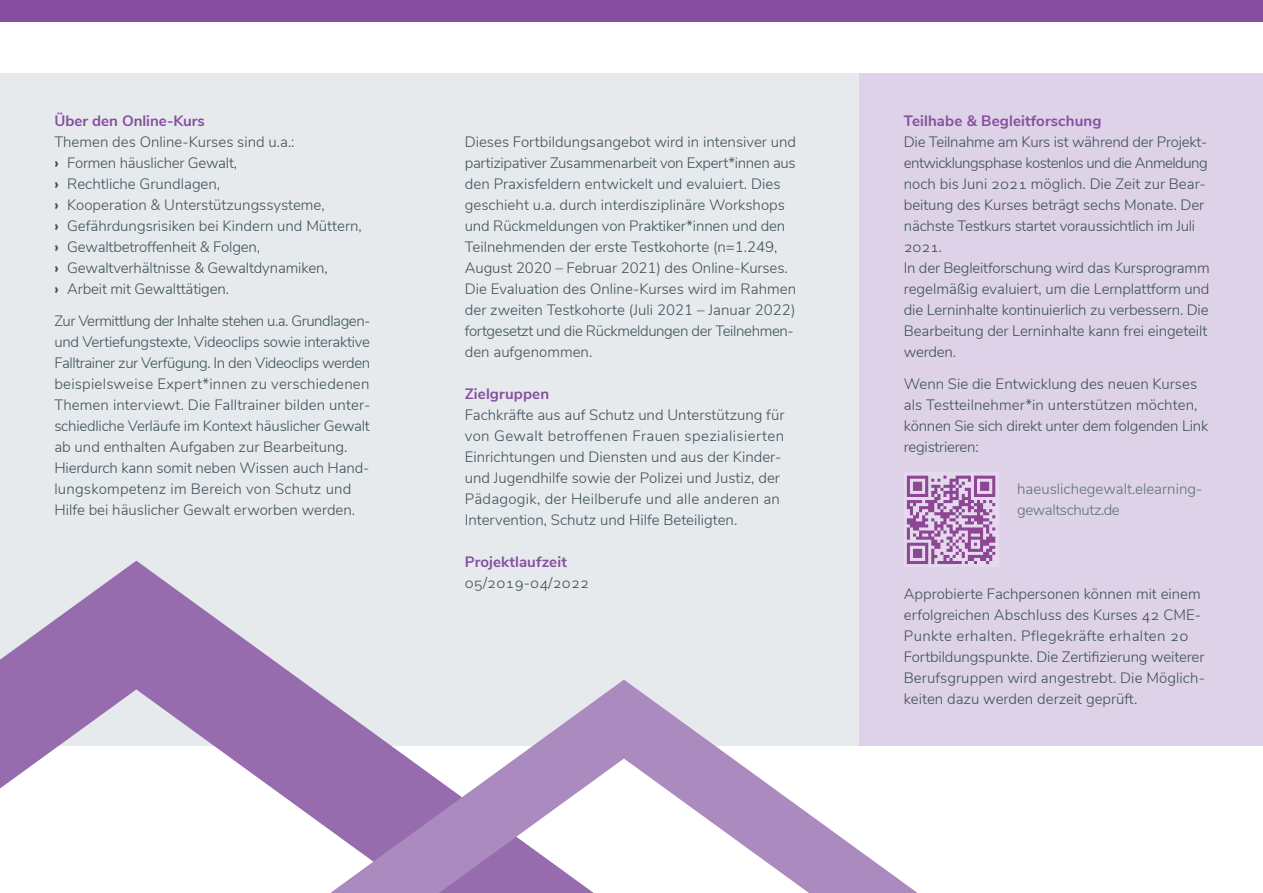
<style>
.page{position:relative;width:1263px;height:893px;background:#fff}
.page>*{position:absolute;margin:0;border:0;box-sizing:border-box;transform-origin:0 0}
.Fließtext__Nunito_Sa{font:300 15px/21px "Nunito Sans";color:#3d4f59}
.Fließtext__Nunito_Sa-2{font:700 15px "Nunito Sans";letter-spacing:.01em;color:#864e9f}
.Fließtext__Nunito_Sa-3{font:300 15px/21px "Nunito Sans";color:#5e717b}
.s1{font-weight:800}
</style>
<div class="page">
<div style="left:850px;top:74px;width:413px;height:672px;background:#ddd2e7"></div>
<div style="left:0;top:74px;width:859px;height:672px;background:#e6eaed"></div>
<div style="left:0;top:0;width:1263px;height:21px;background:#864e9f"></div>
<svg style="left:0;top:561px;width:330px;height:269px"></svg>
<svg style="left:330px;top:680px;width:588px;height:213px"></svg>
<svg style="left:907px;top:475px;width:89px;height:80px"></svg>
<svg style="left:907px;top:476px;width:88px;height:88px"></svg>
<p class="Fließtext__Nunito_Sa-2" style="left:54px;top:110px;width:152px">Über den Online-Kurs</p>
<p class="Fließtext__Nunito_Sa" style="left:54px;top:130px;width:242px">Themen des Online-Kurses sind u.a.:</p>
<p class="Fließtext__Nunito_Sa" style="left:54px;top:151px;width:184px"><span class="s1">›</span> Formen häuslicher Gewalt,</p>
<p class="Fließtext__Nunito_Sa" style="left:54px;top:172px;width:167px"><span class="s1">›</span> Rechtliche Grundlagen,</p>
<p class="Fließtext__Nunito_Sa" style="left:54px;top:193px;width:272px"><span class="s1">›</span> Kooperation &amp; Unterstützungssysteme,</p>
<p class="Fließtext__Nunito_Sa" style="left:54px;top:214px;width:309px"><span class="s1">›</span> Gefährdungsrisiken bei Kindern und Müttern,</p>
<p class="Fließtext__Nunito_Sa" style="left:54px;top:235px;width:207px"><span class="s1">›</span> Gewaltbetroffenheit &amp; Folgen,</p>
<p class="Fließtext__Nunito_Sa" style="left:54px;top:256px;width:275px"><span class="s1">›</span> Gewaltverhältnisse &amp; Gewaltdynamiken,</p>
<p class="Fließtext__Nunito_Sa" style="left:54px;top:277px;width:176px"><span class="s1">›</span> Arbeit mit Gewalttätigen.</p>
<p class="Fließtext__Nunito_Sa" style="left:54px;top:309px;width:318px">Zur Vermittlung der Inhalte stehen u.a. Grundlagen&shy;und Vertiefungstexte, Videoclips sowie interaktive Falltrainer zur Verfügung. In den Videoclips werden beispielsweise Expert*innen zu verschiedenen Themen interviewt. Die Falltrainer bilden unter&shy;schiedliche Verläufe im Kontext häuslicher Gewalt ab und enthalten Aufgaben zur Bearbeitung.<br>Hierdurch kann somit neben Wissen auch Hand&shy;lungskompetenz im Bereich von Schutz und Hilfe bei häuslicher Gewalt erworben werden.</p>
<p class="Fließtext__Nunito_Sa" style="left:465px;top:130px;width:333px">Dieses Fortbildungsangebot wird in intensiver und partizipativer Zusammenarbeit von Expert*innen aus den Praxisfeldern entwickelt und evaluiert. Dies geschieht u.a. durch interdisziplinäre Workshops und Rückmeldungen von Praktiker*innen und den Teilnehmenden der erste Testkohorte (n=1.249, August 2020 – Februar 2021) des Online-Kurses.<br>Die Evaluation des Online-Kurses wird im Rahmen der zweiten Testkohorte (Juli 2021 – Januar 2022) fortgesetzt und die Rückmeldungen der Teilnehmen&shy;den aufgenommen.</p>
<p class="Fließtext__Nunito_Sa-2" style="left:465px;top:383px;width:86px">Zielgruppen</p>
<p class="Fließtext__Nunito_Sa" style="left:465px;top:403px;width:321px">Fachkräfte aus auf Schutz und Unterstützung für von Gewalt betroffenen Frauen spezialisierten Einrichtungen und Diensten und aus der Kinder&shy;und Jugendhilfe sowie der Polizei und Justiz, der Pädagogik, der Heilberufe und alle anderen an Intervention, Schutz und Hilfe Beteiligten.</p>
<p class="Fließtext__Nunito_Sa-2" style="left:465px;top:551px;width:104px">Projektlaufzeit</p>
<p class="Fließtext__Nunito_Sa" style="left:465px;top:571px;width:126px">05/2019-04/2022</p>
<p class="Fließtext__Nunito_Sa-2" style="left:904px;top:110px;width:199px">Teilhabe &amp; Begleitforschung</p>
<p class="Fließtext__Nunito_Sa" style="left:904px;top:130px;width:305px">Die Teilnahme am Kurs ist während der Projekt&shy;entwicklungsphase kostenlos und die Anmeldung noch bis Juni 2021 möglich. Die Zeit zur Bear&shy;beitung des Kurses beträgt sechs Monate. Der nächste Testkurs startet voraussichtlich im Juli 2021.</p>
<p class="Fließtext__Nunito_Sa" style="left:904px;top:256px;width:307px">In der Begleitforschung wird das Kursprogramm regelmäßig evaluiert, um die Lernplattform und die Lerninhalte kontinuierlich zu verbessern. Die Bearbeitung der Lerninhalte kann frei eingeteilt werden.</p>
<p class="Fließtext__Nunito_Sa" style="left:904px;top:372px;width:306px">Wenn Sie die Entwicklung des neuen Kurses als Testteilnehmer*in unterstützen möchten, können Sie sich direkt unter dem folgenden Link registrieren:</p>
<p class="Fließtext__Nunito_Sa-3" style="left:1017px;top:477px;width:187px">haeuslichegewalt.elearning&shy;gewaltschutz.de</p>
<p class="Fließtext__Nunito_Sa" style="left:904px;top:582px;width:303px">Approbierte Fachpersonen können mit einem erfolgreichen Abschluss des Kurses 42 CME-Punkte erhalten. Pflegekräfte erhalten 20<br>Fortbildungspunkte. Die Zertifizierung weiterer Berufsgruppen wird angestrebt. Die Möglich&shy;keiten dazu werden derzeit geprüft.</p>
</div>
